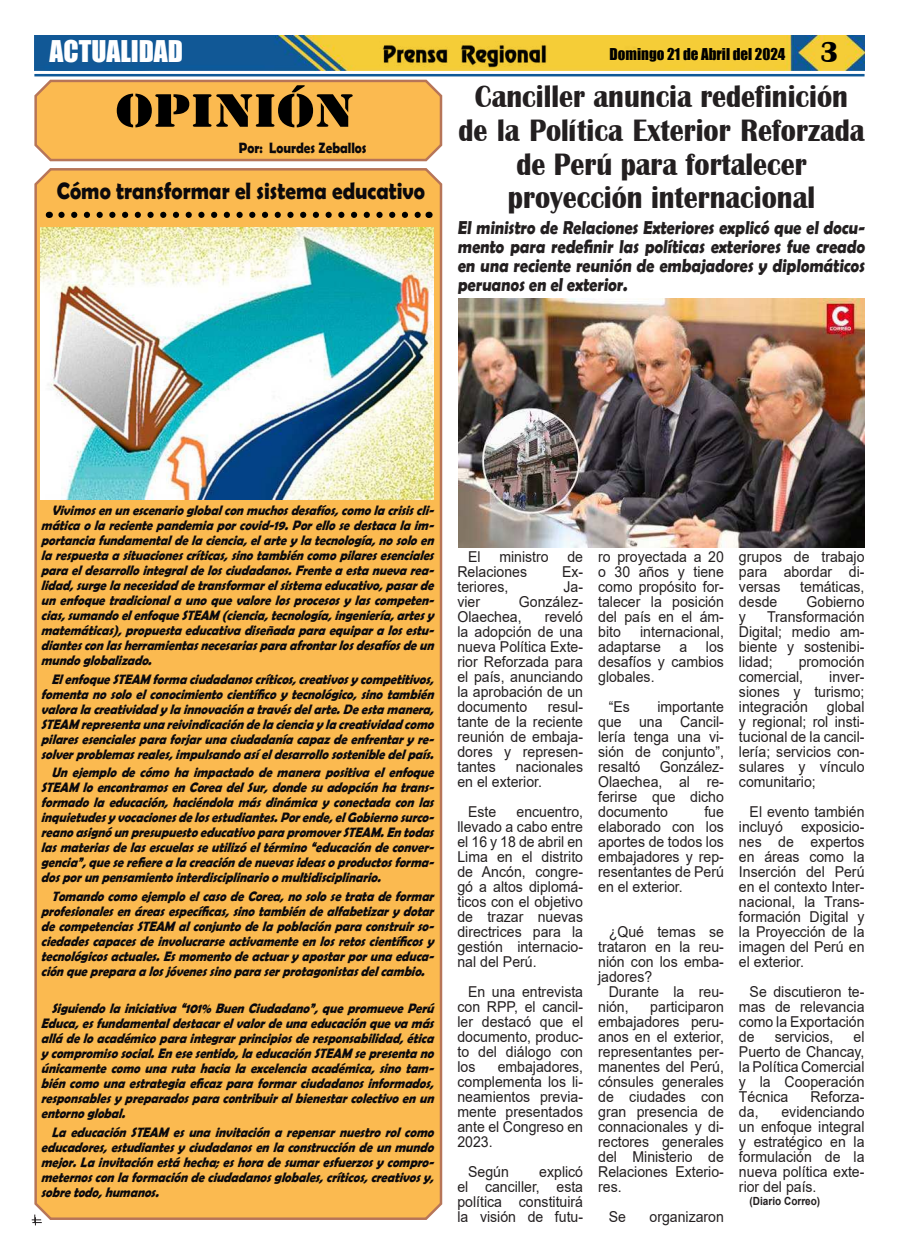
<style>
.page{position:relative;width:900px;height:1258px;background:#fff}
.page>*{position:absolute;margin:0;border:0;box-sizing:border-box;transform-origin:0 0}
.t1{font:48.75px "Stencil";color:#000;scale:1.21 1}
.t2{font:700 31.88px/33.8px "Britannic";color:#231f20;text-align:center;scale:.88 1}
.t3{font:27.5px "Impact";color:#fff}
.t4{font:700 23.75px "Berlin Sans FB Demi";color:#0b090c;scale:.89 1}
.t5{font:700 18.75px/18.8px "Berlin Sans FB Demi";color:#231f20;text-align:justify;scale:.87 1}
.t6{font:15px/15px "Arial";color:#231f20;text-align:justify;scale:.94 1}
.t7{font:15px "Impact";color:#000}
.t8{font:700 15px "Berlin Sans FB Demi";color:#0b090c;scale:.88 1}
.t9{font:italic 700 13.75px/15px "Berlin Sans FB Demi";color:#0b090c;text-align:justify;scale:.9 1}
.t10{font:700 11.25px "Arial";color:#231f20;scale:.89 1}
.s1{font-family:"Britannic";font-weight:700;font-size:30px}
</style>
<div class="page">
<img style="left:34px;top:35px;width:831px;height:35px">
<hr style="left:34px;top:74px;width:831px;height:2px;background:#0f5998">
<img style="left:380px;top:41px;width:169px;height:27px">
<svg style="left:32px;top:1219px;width:10px;height:6px"></svg>
<div style="left:33px;top:168px;width:410px;height:1053px;background:#fbba50"></div>
<svg style="left:61px;top:212px;width:361px;height:6px;background:#997130"></svg>
<svg style="left:34px;top:79px;width:409px;height:83px;background:#f6b756"></svg>
<img style="left:41px;top:228px;width:392px;height:271px">
<img style="left:458px;top:299px;width:407px;height:248px">
<h3 class="t3" style="left:50px;top:37px;width:135px">ACTUALIDAD</h3>
<p class="t7" style="left:610px;top:48px;width:230px">Domingo 21 de Abril del 2024 <span class="s1">3</span></p>
<h1 class="t1" style="left:116px;top:82px;width:198px">OPINIÓN</h1>
<p class="t8" style="left:239px;top:142px;width:147px">Por: Lourdes Zeballos</p>
<h3 class="t4" style="left:57px;top:177px;width:415px">Cómo transformar el sistema educativo</h3>
<h2 class="t2" style="left:458px;top:82px;width:463px">Canciller anuncia redefinición de la Política Exterior Reforzada de Perú para fortalecer proyección internacional</h2>
<h3 class="t5" style="left:457px;top:218px;width:472px">El ministro de Relaciones Exteriores explicó que el docu&shy;mento para rede昀椀nir las políticas exteriores fue creado en una reciente reunión de embajadores y diplomáticos peruanos en el exterior.</h3>
<p class="t9" style="left:41px;top:503px;width:443px;text-indent:11px">Vivimosenunescenarioglobalconmuchosdesafíos,comolacrisiscli&shy;máticaolarecientepandemiaporcovid-19.Porellosedestacalaim&shy;portanciafundamentaldelaciencia,elarteylatecnología,nosoloen la respuesta a situacionescríticas, sino también como pilaresesenciales paraeldesarrollointegraldelosciudadanos.Frenteaestanuevarea&shy;lidad,surgelanecesidaddetransformarelsistemaeducativo,pasarde unenfoquetradicionalaunoquevalorelosprocesosylascompeten&shy;cias,sumandoelenfoqueSTEAM (ciencia,tecnología,ingeniería,artesy matemáticas),propuestaeducativadiseñadaparaequiparalosestu&shy;diantesconlasherramientasnecesariasparaafrontarlosdesafíosdeun mundo globalizado.</p>
<p class="t9" style="left:41px;top:671px;width:443px;text-indent:11px">ElenfoqueSTEAM formaciudadanoscríticos,creativosycompetitivos, fomentanosoloelconocimientocientí昀椀coytecnológico,sinotambién valoralacreatividadylainnovaciónatravésdelarte.Deestamanera, STEAM representaunareivindicacióndelacienciaylacreatividadcomo pilaresesencialesparaforjarunaciudadaníacapazdeenfrentaryre&shy;solverproblemasreales,impulsandoasíeldesarrollosostenibledelpaís.</p>
<p class="t9" style="left:41px;top:765px;width:443px;text-indent:11px">Unejemplodecómohaimpactadodemanerapositivaelenfoque STEAM loencontramosenCoreadelSur,dondesuadopciónhatrans&shy;formadolaeducación,haciéndolamásdinámicayconectadaconlas inquietudesyvocacionesdelosestudiantes.Porende,elGobiernosurco&shy;reanoasignóunpresupuestoeducativoparapromoverSTEAM.Entodas lasmateriasdelasescuelasseutilizóeltérmino“educacióndeconver&shy;gencia”,quesere昀椀erealacreacióndenuevasideasoproductosforma&shy;dosporun pensamiento interdisciplinario o multidisciplinario.</p>
<p class="t9" style="left:41px;top:888px;width:443px;text-indent:11px">TomandocomoejemploelcasodeCorea,nosolosetratadeformar profesionalesenáreasespecí昀椀cas,sinotambiéndealfabetizarydotar decompetenciasSTEAM alconjuntodelapoblaciónparaconstruirso&shy;ciedadescapacesdeinvolucrarseactivamenteenlosretoscientí昀椀cosy tecnológicosactuales.Esmomento deactuary apostarporuna educa&shy;ciónquepreparaalosjóvenessinoparaserprotagonistasdelcambio.</p>
<p class="t9" style="left:41px;top:1001px;width:443px;text-indent:11px">Siguiendolainiciativa“101% BuenCiudadano”,quepromuevePerú Educa,esfundamentaldestacarelvalordeunaeducaciónquevamás allá delo académico para integrarprincipiosderesponsabilidad, ética ycompromisosocial.Enesesentido,laeducaciónSTEAM sepresentano únicamentecomounarutahacialaexcelenciaacadémica,sinotam&shy;biéncomounaestrategiae昀椀cazparaformarciudadanosinformados, responsablesypreparadosparacontribuiralbienestarcolectivoenun entorno global.</p>
<p class="t9" style="left:41px;top:1124px;width:443px;text-indent:11px">LaeducaciónSTEAM esunainvitaciónarepensarnuestrorolcomo educadores, estudiantesy ciudadanosen la construcción deun mundo mejor.Lainvitaciónestáhecha; eshoradesumaresfuerzosycompro&shy;meternosconlaformacióndeciudadanosglobales,críticos,creativosy, sobretodo, humanos.</p>
<p class="t6" style="left:457px;top:551px;width:135px;text-indent:11px">El ministro de<br>Relaciones</p>
<p class="t6" style="left:562px;top:566px;width:24px">Ex-</p>
<p class="t6" style="left:457px;top:581px;width:56px">teriores,</p>
<p class="t6" style="left:564px;top:581px;width:22px">Ja-</p>
<p class="t6" style="left:457px;top:596px;width:26px">vier</p>
<p class="t6" style="left:457px;top:596px;width:135px;text-indent:61px">González-<br>Olaechea,</p>
<p class="t6" style="left:457px;top:611px;width:135px;text-indent:87px">reveló la adopción de una nueva Política Exte&shy;rior Reforzada para el país, anunciando la aprobación de un documento</p>
<p class="t6" style="left:457px;top:701px;width:135px;text-indent:90px">resul&shy;tante de la reciente reunión de embaja&shy;dores y represen&shy;tantes</p>
<p class="t6" style="left:457px;top:761px;width:135px;text-indent:58px">nacionales en el exterior.</p>
<p class="t6" style="left:468px;top:806px;width:32px">Este</p>
<p class="t6" style="left:457px;top:806px;width:135px;text-indent:59px">encuentro, llevado a cabo entre el 16 y 18 de abril en Lima en el distrito de Ancón, congre&shy;gó a altos diplomá&shy;ticos con el objetivo de trazar nuevas directrices para la gestión internacio&shy;nal del Perú.</p>
<p class="t6" style="left:457px;top:986px;width:135px;text-indent:11px">En una entrevista con RPP, el cancil&shy;ler destacó que el documento, produc&shy;to del diálogo con los</p>
<p class="t6" style="left:457px;top:1061px;width:135px;text-indent:40px">embajadores, complementa los li&shy;neamientos previa&shy;mente presentados ante el Congreso en 2023.</p>
<p class="t6" style="left:468px;top:1166px;width:45px">Según</p>
<p class="t6" style="left:457px;top:1166px;width:135px;text-indent:82px">explicó el canciller, esta política constituirá la visión de futu-</p>
<p class="t6" style="left:598px;top:551px;width:135px">ro proyectada a 20 o 30 años y tiene como propósito for&shy;talecer la posición del país en el ám&shy;bito</p>
<p class="t6" style="left:598px;top:626px;width:135px;text-indent:42px">internacional, adaptarse a los desafíos y cambios globales.</p>
<p class="t6" style="left:609px;top:701px;width:24px">“Es</p>
<p class="t6" style="left:598px;top:701px;width:135px;text-indent:59px">importante que una Cancil&shy;lería tenga una vi&shy;sión de conjunto”, resaltó</p>
<p class="t6" style="left:598px;top:761px;width:135px;text-indent:62px">González-Olaechea, al re&shy;ferirse que dicho documento</p>
<p class="t6" style="left:598px;top:806px;width:135px;text-indent:106px">fue elaborado con los aportes de todos los embajadores y rep&shy;resentantes de Perú en el exterior.</p>
<p class="t6" style="left:598px;top:926px;width:135px;text-indent:11px">¿Qué temas se trataron en la reu&shy;nión con los emba&shy;jadores?</p>
<p class="t6" style="left:598px;top:986px;width:135px;text-indent:11px">Durante la reu&shy;nión,</p>
<p class="t6" style="left:598px;top:1001px;width:135px;text-indent:52px">participaron embajadores peru&shy;anos en el exterior, representantes per&shy;manentes del Perú, cónsules generales de ciudades con gran presencia de connacionales y di&shy;rectores generales del Ministerio de Relaciones Exterio&shy;res.</p>
<p class="t6" style="left:609px;top:1211px;width:20px">Se</p>
<p class="t6" style="left:650px;top:1211px;width:81px">organizaron</p>
<p class="t6" style="left:739px;top:551px;width:135px">grupos de trabajo para abordar di&shy;versas</p>
<p class="t6" style="left:800px;top:581px;width:70px">temáticas,</p>
<p class="t6" style="left:739px;top:596px;width:42px">desde</p>
<p class="t6" style="left:807px;top:596px;width:63px">Gobierno</p>
<p class="t6" style="left:739px;top:611px;width:9px">y</p>
<p class="t6" style="left:739px;top:611px;width:135px;text-indent:28px">Transformación Digital; medio am&shy;biente y sostenibi&shy;lidad;</p>
<p class="t6" style="left:739px;top:656px;width:135px;text-indent:60px">promoción comercial,</p>
<p class="t6" style="left:739px;top:671px;width:135px;text-indent:90px">inver&shy;siones y turismo; integración</p>
<p class="t6" style="left:739px;top:701px;width:135px;text-indent:88px">global y regional; rol insti&shy;tucional de la cancil&shy;lería; servicios con&shy;sulares y vínculo comunitario;</p>
<p class="t6" style="left:739px;top:806px;width:135px;text-indent:11px">El evento también incluyó exposicio&shy;nes de expertos en áreas como la Inserción del Perú en el contexto Inter&shy;nacional, la Trans&shy;formación Digital y la Proyección de la imagen del Perú en el exterior.</p>
<p class="t6" style="left:739px;top:986px;width:135px;text-indent:11px">Se discutieron te&shy;mas de relevancia como la Exportación de</p>
<p class="t6" style="left:739px;top:1031px;width:135px;text-indent:115px">el Puerto de Chancay, la Política Comercial y la Cooperación Técnica</p>
<p class="t6" style="left:775px;top:1031px;width:64px">servicios,</p>
<p class="t6" style="left:810px;top:1091px;width:59px">Reforza-</p>
<p class="t6" style="left:739px;top:1106px;width:135px;text-indent:42px">evidenciando un enfoque integral y estratégico en la formulación de la nueva política exte&shy;rior del país.</p>
<p class="t10" style="left:750px;top:1196px;width:81px">(Diario Correo)</p>
<p class="t6" style="left:739px;top:1106px;width:22px">da,</p>
</div>
